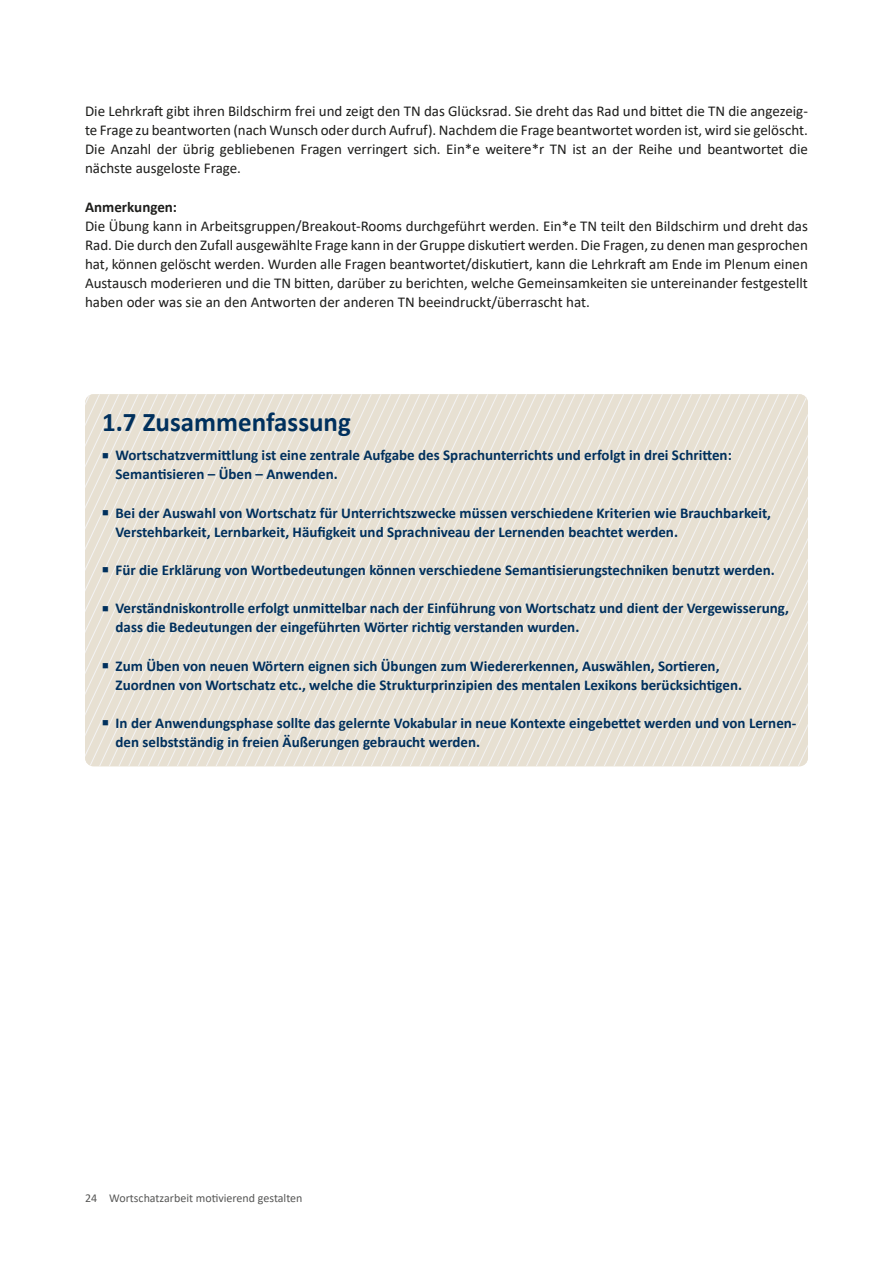
<style>
.page{position:relative;width:893px;height:1263px;background:#fff}
.page>*{position:absolute;margin:0;border:0;box-sizing:border-box;transform-origin:0 0}
.t1{font:700 27px "Calibri";color:#00305d}
.t2{font:700 15px/19.2px "Calibri";color:#00305d}
.t3{font:15px/19.2px "Calibri";color:#1d1d1b;text-align:justify}
.t4{font:700 15px "Calibri";color:#1d1d1b}
.t5{font:12px "Calibri";color:#575756}
</style>
<div class="page">
<svg style="left:85px;top:394px;width:723px;height:372px;background:#e8e2d5"></svg>
<p class="t3" style="left:85px;top:101px;width:724px">Die Lehrkraft gibt ihren Bildschirm frei und zeigt den TN das Glücksrad. Sie dreht das Rad und bittet die TN die angezeig&shy;te Frage zu beantworten (nach Wunsch oder durch Aufruf). Nachdem die Frage beantwortet worden ist, wird sie gelöscht.<br>Die Anzahl der übrig gebliebenen Fragen verringert sich. Ein*e weitere*r TN ist an der Reihe und beantwortet die nächste ausgeloste Frage.</p>
<p class="t4" style="left:85px;top:196px;width:94px">Anmerkungen:</p>
<p class="t3" style="left:85px;top:216px;width:724px">Die Übung kann in Arbeitsgruppen/Breakout-Rooms durchgeführt werden. Ein*e TN teilt den Bildschirm und dreht das Rad. Die durch den Zufall ausgewählte Frage kann in der Gruppe diskutiert werden. Die Fragen, zu denen man gesprochen hat, können gelöscht werden. Wurden alle Fragen beantwortet/diskutiert, kann die Lehrkraft am Ende im Plenum einen Austausch moderieren und die TN bitten, darüber zu berichten, welche Gemeinsamkeiten sie untereinander festgestellt haben oder was sie an den Antworten der anderen TN beeindruckt/überrascht hat.</p>
<h1 class="t1" style="left:102px;top:403px;width:250px">1.7 Zusammenfassung</h1>
<p class="t2" style="left:116px;top:445px;width:618px;text-indent:-13px">■ Wortschatzvermittlung ist eine zentrale Aufgabe des Sprachunterrichts und erfolgt in drei Schritten:<br>Semantisieren – Üben – Anwenden.</p>
<p class="t2" style="left:116px;top:503px;width:657px;text-indent:-13px">■ Bei der Auswahl von Wortschatz für Unterrichtszwecke müssen verschiedene Kriterien wie Brauchbarkeit,<br>Verstehbarkeit, Lernbarkeit, Häufigkeit und Sprachniveau der Lernenden beachtet werden.</p>
<p class="t2" style="left:102px;top:560px;width:674px">■ Für die Erklärung von Wortbedeutungen können verschiedene Semantisierungstechniken benutzt werden.</p>
<p class="t2" style="left:116px;top:598px;width:675px;text-indent:-13px">■ Verständniskontrolle erfolgt unmittelbar nach der Einführung von Wortschatz und dient der Vergewisserung, dass die Bedeutungen der eingeführten Wörter richtig verstanden wurden.</p>
<p class="t2" style="left:116px;top:656px;width:628px;text-indent:-13px">■ Zum Üben von neuen Wörtern eignen sich Übungen zum Wiedererkennen, Auswählen, Sortieren,<br>Zuordnen von Wortschatz etc., welche die Strukturprinzipien des mentalen Lexikons berücksichtigen.</p>
<p class="t2" style="left:116px;top:713px;width:682px;text-indent:-13px">■ In der Anwendungsphase sollte das gelernte Vokabular in neue Kontexte eingebettet werden und von Lernen&shy;den selbstständig in freien Äußerungen gebraucht werden.</p>
<p class="t5" style="left:85px;top:1189px;width:219px">24 Wortschatzarbeit motivierend gestalten</p>
</div>
